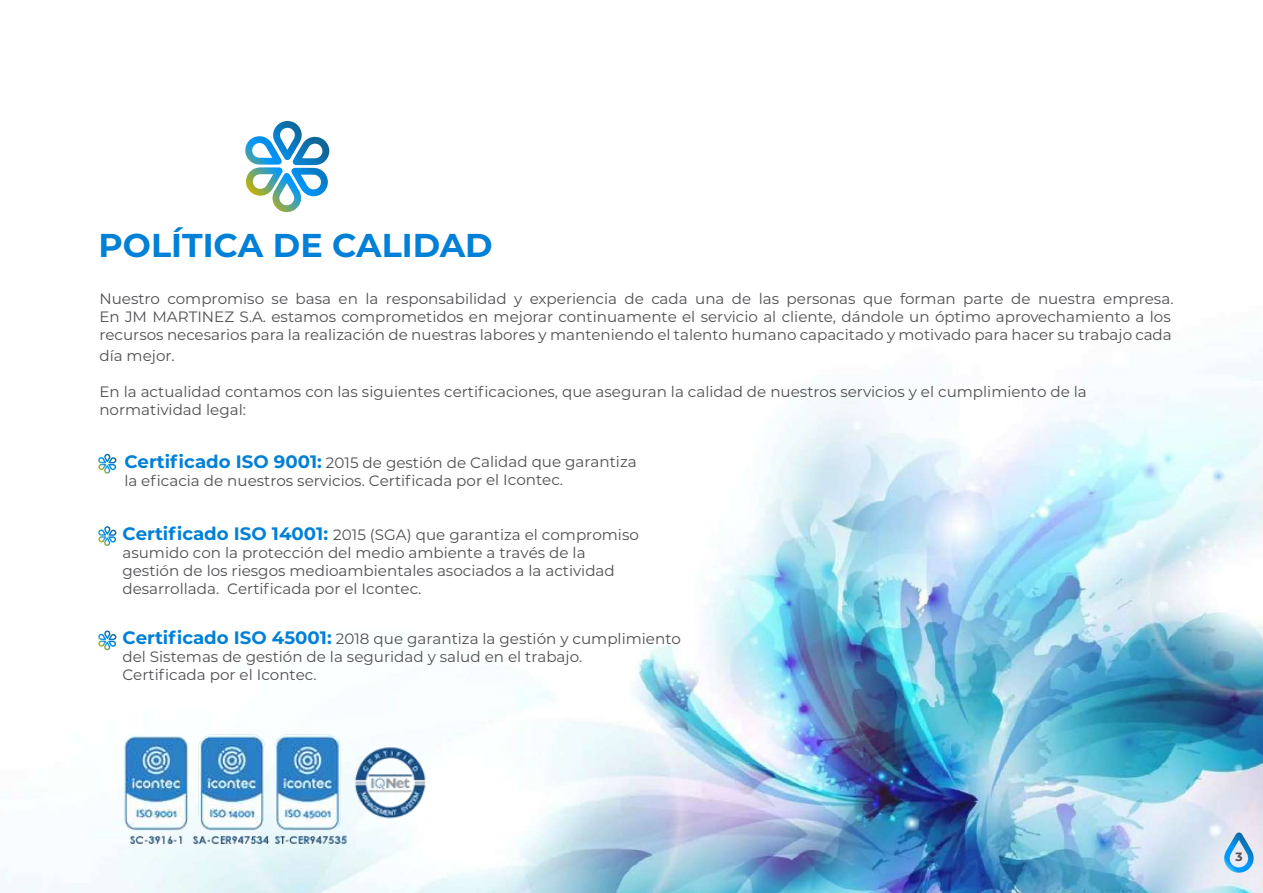
<style>
.page{position:relative;width:1263px;height:893px;background:#fff}
.page>*{position:absolute;margin:0;border:0;box-sizing:border-box;transform-origin:0 0}
.t1{font:700 33px "Montserrat";color:#0080d6}
.t2{font:15px/18px "Montserrat";color:#504f53}
.t3{font:700 12px "Montserrat";color:#504f53}
.s1{font-weight:700;font-size:18px;color:#0080d6}
</style>
<div class="page">
<img style="left:0;top:352px;width:1263px;height:541px">
<svg style="left:245px;top:121px;width:85px;height:91px"></svg>
<svg style="left:98px;top:454px;width:19px;height:20px"></svg>
<svg style="left:98px;top:526px;width:19px;height:20px"></svg>
<svg style="left:1222px;top:832px;width:33px;height:41px"></svg>
<svg style="left:98px;top:630px;width:19px;height:20px"></svg>
<img style="left:99px;top:725px;width:346px;height:126px">
<h1 class="t1" style="left:99px;top:221px;width:396px">POLÍTICA DE CALIDAD</h1>
<p class="t2" style="left:99px;top:289px;width:1076px">Nuestro compromiso se basa en la responsabilidad y experiencia de cada una de las personas que forman parte de nuestra empresa.<br>En JM MARTINEZ S.A. estamos comprometidos en mejorar continuamente el servicio al cliente, dándole un óptimo aprovechamiento a los recursos necesarios para la realización de nuestras labores y manteniendo el talento humano capacitado y motivado para hacer su trabajo cada</p>
<p class="t2" style="left:99px;top:346px;width:77px">día mejor.</p>
<p class="t2" style="left:99px;top:382px;width:989px">En la actualidad contamos con las siguientes certificaciones, que aseguran la calidad de nuestros servicios y el cumplimiento de la normatividad legal:</p>
<p class="t2" style="left:124px;top:453px;width:514px"><span class="s1">Certificado ISO 9001:</span> 2015 de gestión de Calidad que garantiza la eficacia de nuestros servicios. Certificada por el Icontec.</p>
<p class="t2" style="left:122px;top:525px;width:518px"><span class="s1">Certificado ISO 14001:</span> 2015 (SGA) que garantiza el compromiso asumido con la protección del medio ambiente a través de la gestión de los riesgos medioambientales asociados a la actividad desarrollada. Certificada por el Icontec.</p>
<p class="t2" style="left:122px;top:629px;width:560px"><span class="s1">Certificado ISO 45001:</span> 2018 que garantiza la gestión y cumplimiento del Sistemas de gestión de la seguridad y salud en el trabajo.<br>Certificada por el Icontec.</p>
<p class="t3" style="left:1235px;top:848px;width:9px">3</p>
</div>
